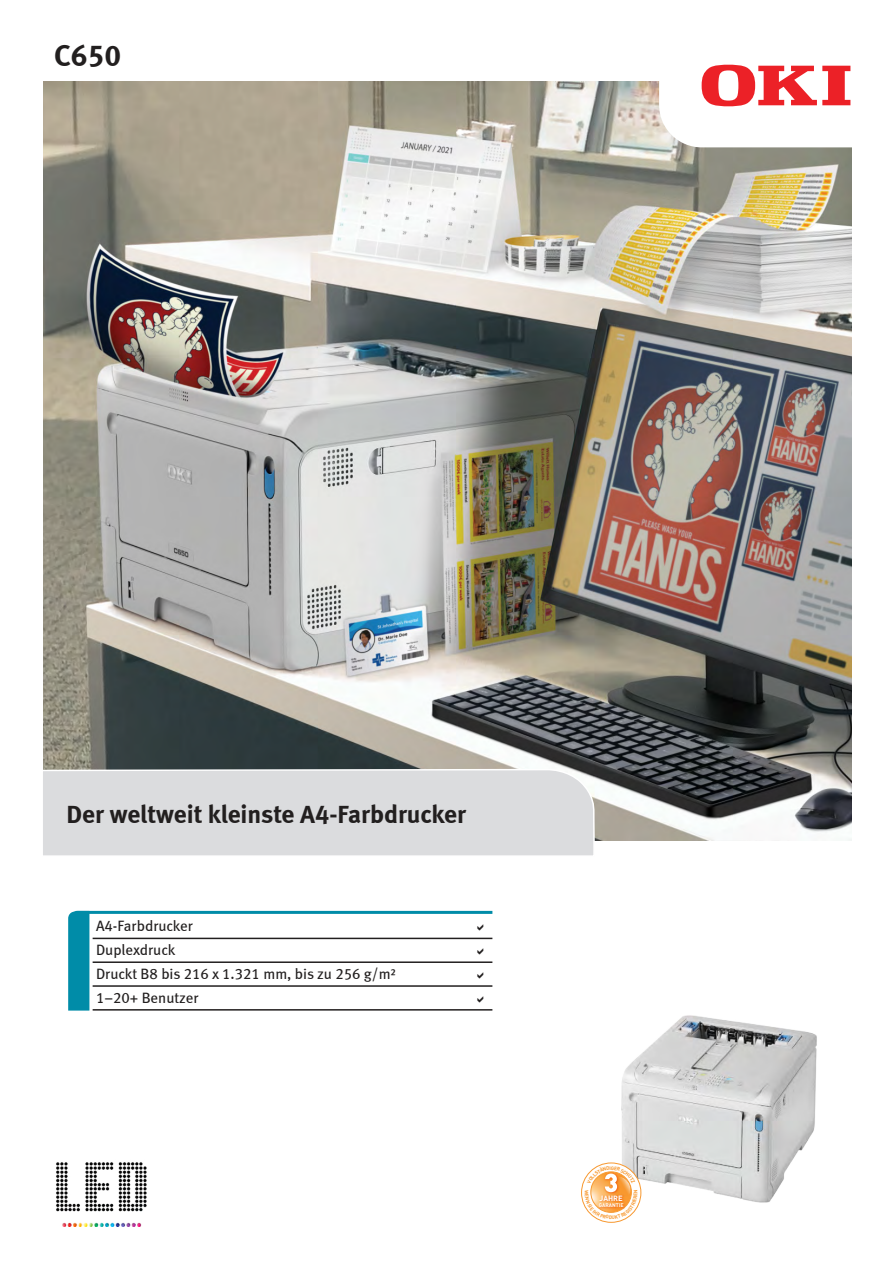
<style>
.page{position:relative;width:893px;height:1263px;background:#fff}
.page>*{position:absolute;margin:0;border:0;box-sizing:border-box;transform-origin:0 0}
.t1{font:30px "Meta Bold LF";color:#221f1f}
.t2{font:25.5px "Meta Bold LF";color:#221f1f}
.t3{font:15px/24px "Meta Book LF";color:#221f1f}
.t4{font:700 7.5px "DIN";color:#fff}
.t5{font:700 5.25px "DIN";color:#fff}
</style>
<div class="page">
<img style="left:43px;top:82px;width:808px;height:758px">
<img style="left:56px;top:1162px;width:91px;height:64px">
<div style="left:43px;top:768px;width:553px;height:88px;background:#dbdcde"></div>
<hr style="left:77px;top:911px;width:415px;height:3px;background:#008ca8">
<hr style="left:93px;top:938px;width:399px;height:1px;background:#221f1f">
<div style="left:68px;top:911px;width:21px;height:99px;background:#008ca8"></div>
<img style="left:581px;top:1015px;width:236px;height:208px">
<svg style="left:582px;top:1163px;width:59px;height:59px"></svg>
<div style="left:581px;top:1163px;width:60px;height:59px;border:1px solid #f7982f;border-radius:50%"></div>
<svg style="left:659px;top:64px;width:192px;height:83px"></svg>
<hr style="left:93px;top:961px;width:399px;height:2px;background:#221f1f">
<hr style="left:93px;top:985px;width:399px;height:2px;background:#221f1f">
<hr style="left:93px;top:1009px;width:399px;height:1px;background:#221f1f">
<svg style="left:585px;top:1166px;width:52px;height:53px"></svg>
<h1 class="t1" style="left:54px;top:40px;width:69px">C650</h1>
<h2 class="t2" style="left:67px;top:800px;width:401px">Der weltweit kleinste A4-Farbdrucker</h2>
<p class="t3" style="left:96px;top:914px;width:301px">A4-Farbdrucker<br>Duplexdruck<br>Druckt B8 bis 216 x 1.321 mm, bis zu 256 g/m²<br>1–20+ Benutzer</p>
<p class="t4" style="left:600px;top:1193px;width:25px">JAHRE</p>
<p class="t5" style="left:599px;top:1202px;width:26px">GARANTIE</p>
</div>
